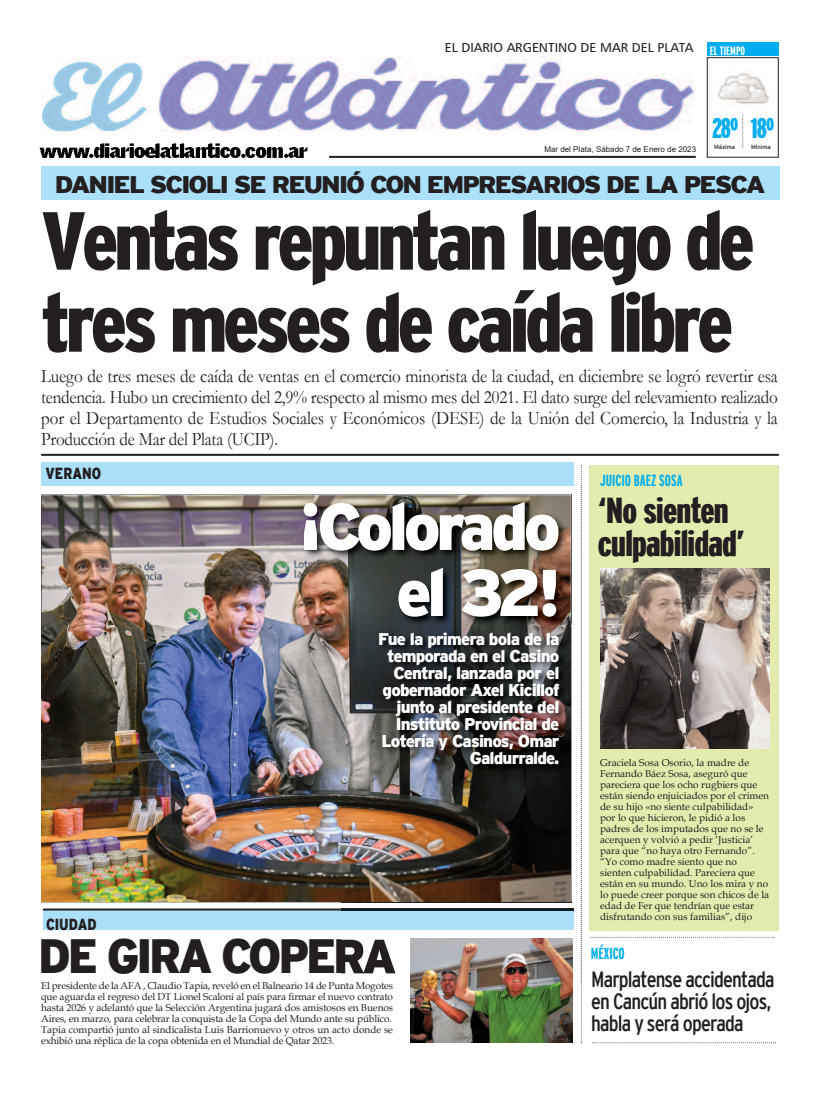
<style>
.page{position:relative;width:820px;height:1095px;background:#fff}
.page>*{position:absolute;margin:0;border:0;box-sizing:border-box;transform-origin:0 0}
.t1{font:900 condensed 82px/82px "Interstate";letter-spacing:-.055em;color:#231f20}
.t2{font:900 66px/66px "Interstate";color:#fff;text-align:right}
.t3{font:900 48px "Interstate";letter-spacing:-.07em;color:#231f20;scale:.95 1}
.t4{font:900 extra-condensed 36px/33px "Interstate";letter-spacing:-.02em;color:#231f20;scale:1.16 1}
.t5{font:900 extra-condensed 28px "Interstate";letter-spacing:-.045em;color:#00aeef}
.t6{font:900 24px "Interstate";letter-spacing:-.07em;color:#231f20;scale:1.08 1}
.t7{font:condensed 22px/22px "Interstate";letter-spacing:-.04em;color:#231f20}
.t8{font:19px/21px "Garamond";letter-spacing:-.015em;color:#231f20;text-align:justify;scale:.9 1}
.t9{font:900 17px/17px "Interstate";letter-spacing:-.05em;color:#fff;text-align:right}
.t10{font:700 extra-condensed 16px "Interstate";color:#00aeef}
.t11{font:900 16px "Interstate";color:#231f20;scale:.8 1}
.t12{font:13px "Humanist 777 BT Roman B";color:#231f20}
.t13{font:700 extra-condensed 12px "Interstate";color:#fff}
.t14{font:10px/11px "Book Antiqua";color:#231f20;text-align:justify}
.t15{font:8px "Arial";color:#231f20}
.t16{font:6px "Interstate";letter-spacing:-.005em;color:#231f20}
</style>
<div class="page">
<svg style="left:580px;top:465px;width:1px;height:576px"></svg>
<hr style="left:41px;top:454px;width:737px;height:2px;background:#231f20">
<div style="left:41px;top:462px;width:532px;height:23px;background:#aae0f9"></div>
<svg style="left:590px;top:936px;width:184px;height:1px"></svg>
<img style="left:41px;top:494px;width:530px;height:407px">
<img style="left:580px;top:595px;width:1px;height:30px">
<img style="left:42px;top:56px;width:651px;height:75px">
<hr style="left:329px;top:156px;width:366px;height:2px;background:#231f20">
<div style="left:706px;top:57px;width:72px;height:100px;border:1px solid #231f20"></div>
<div style="left:706px;top:43px;width:72px;height:13px;background:#00aeef"></div>
<svg style="left:742px;top:115px;width:1px;height:32px"></svg>
<img style="left:717px;top:73px;width:53px;height:34px">
<img style="left:39px;top:143px;width:269px;height:15px">
<div style="left:43px;top:909px;width:530px;height:20px;background:#aae0f9"></div>
<hr style="left:43px;top:908px;width:530px;height:2px;background:#231f20">
<img style="left:341px;top:625px;width:249px;height:357px">
<img style="left:580px;top:925px;width:1px;height:30px">
<img style="left:341px;top:625px;width:230px;height:277px">
<img style="left:341px;top:908px;width:232px;height:21px">
<img style="left:341px;top:909px;width:232px;height:1px">
<div style="left:41px;top:166px;width:738px;height:34px;background:#aae0f9"></div>
<img style="left:410px;top:938px;width:162px;height:104px">
<div style="left:589px;top:465px;width:189px;height:465px;background:#e3ecae"></div>
<img style="left:600px;top:568px;width:169px;height:180px">
<h3 class="t12" style="left:444px;top:40px;width:250px">EL DIARIO ARGENTINO DE MAR DEL PLATA</h3>
<p class="t13" style="left:709px;top:44px;width:37px">EL TIEMPO</p>
<p class="t15" style="left:544px;top:145px;width:153px">Mar del Plata, Sábado 7 de Enero de 2023</p>
<h3 class="t5" style="left:712px;top:113px;width:64px">28º 18º</h3>
<p class="t16" style="left:713px;top:143px;width:23px">Máxima</p>
<p class="t16" style="left:750px;top:143px;width:21px">Mínima</p>
<h3 class="t6" style="left:55px;top:171px;width:659px">Daniel Scioli Se reunió con empreSarioS De la peSca</h3>
<h1 class="t1" style="left:41px;top:200px;width:715px">Ventas repuntan luego de tres meses de caída libre</h1>
<p class="t8" style="left:41px;top:365px;width:819px">Luego de tres meses de caída de ventas en el comercio minorista de la ciudad, en diciembre se logró revertir esa tendencia. Hubo un crecimiento del 2,9% respecto al mismo mes del 2021. El dato surge del relevamiento realizado por el Departamento de Estudios Sociales y Económicos (DESE) de la Unión del Comercio, la Industria y la Producción de Mar del Plata (UCIP).</p>
<h3 class="t11" style="left:45px;top:464px;width:71px">Verano</h3>
<h3 class="t11" style="left:46px;top:915px;width:65px">ciuDaD</h3>
<h2 class="t2" style="left:299px;top:493px;width:263px">¡colorado el 32!</h2>
<h3 class="t9" style="left:378px;top:630px;width:183px">Fue la primera bola de la temporada en el casino central, lanzada por el gobernador axel Kicillof junto al presidente del instituto provincial de lotería y casinos, omar<br>Galdurralde.</h3>
<h3 class="t3" style="left:38px;top:928px;width:379px">De Gira copera</h3>
<p class="t14" style="left:41px;top:979px;width:353px">El presidente de la AFA , Claudio Tapia, reveló en el Balneario 14 de Punta Mogotes que aguarda el regreso del DT Lionel Scaloni al país para firmar el nuevo contrato hasta 2026 y adelantó que la Selección Argentina jugará dos amistosos en Buenos Aires, en marzo, para celebrar la conquista de la Copa del Mundo ante su público.<br>Tapia compartió junto al sindicalista Luis Barrionuevo y otros un acto donde se exhibió una réplica de la copa obtenida en el Mundial de Qatar 2023.</p>
<h3 class="t10" style="left:600px;top:471px;width:84px">JUICIO BAEZ SOSA</h3>
<h3 class="t4" style="left:597px;top:493px;width:128px">‘No sienten culpabilidad’</h3>
<p class="t14" style="left:600px;top:757px;width:170px;text-align:left">Graciela Sosa Osorio, la madre de Fernando Báez Sosa, aseguró que pareciera que los ocho rugbiers que están siendo enjuiciados por el crimen de su hijo «no siente culpabilidad» por lo que hicieron, le pidió a los padres de los imputados que no se le acerquen y volvió a pedir ‘Justicia’ para que “no haya otro Fernando”. “Yo como madre siento que no sienten culpabilidad. Pareciera que están en su mundo. Uno los mira y no lo puede creer porque son chicos de la edad de Fer que tendrían que estar disfrutando con sus familias”, dijo</p>
<h3 class="t10" style="left:590px;top:944px;width:35px">MÉXICO</h3>
<h3 class="t7" style="left:591px;top:967px;width:185px">Marplatense accidentada en Cancún abrió los ojos, habla y será operada</h3>
</div>
